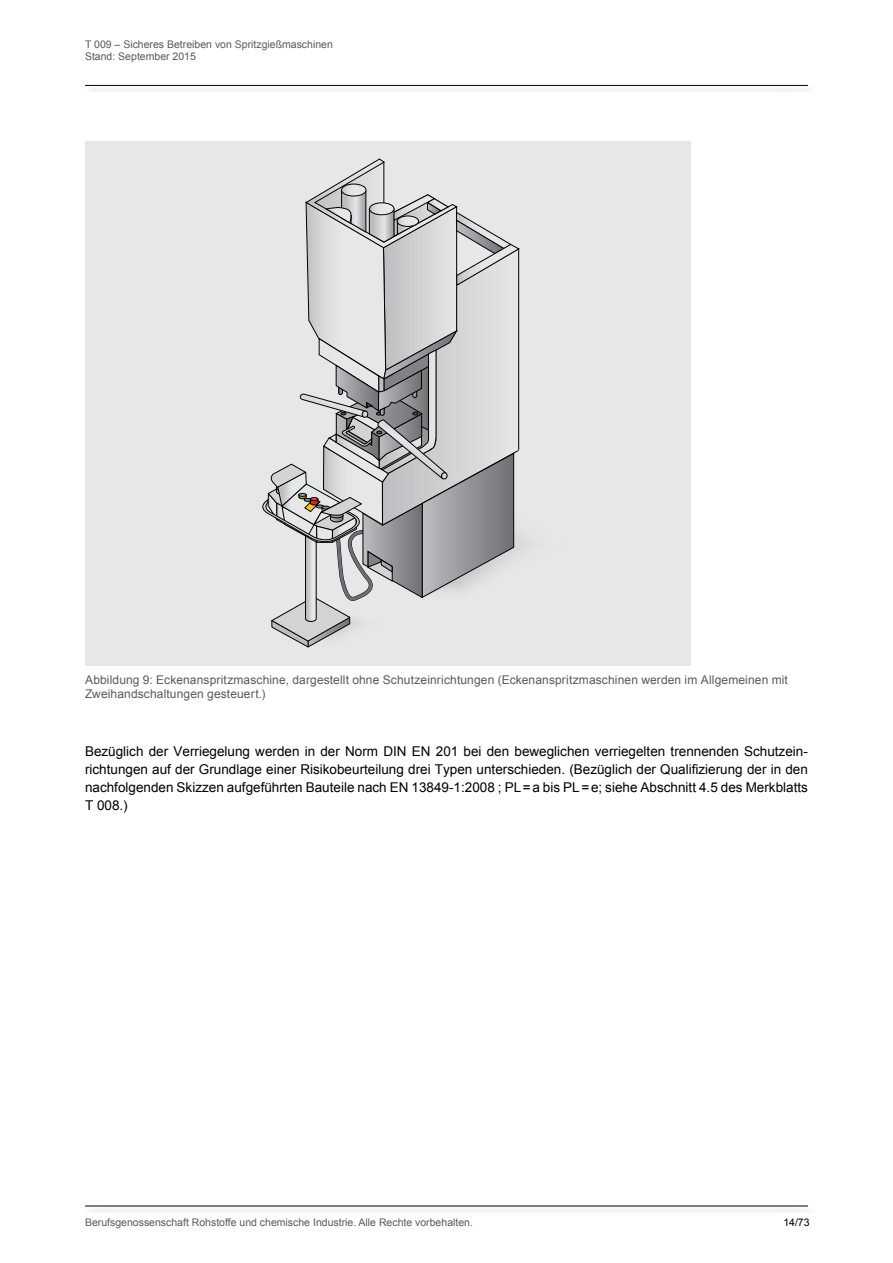
<style>
.page{position:relative;width:893px;height:1263px;background:#fff}
.page>*{position:absolute;margin:0;border:0;box-sizing:border-box;transform-origin:0 0}
.Fliesstext{font:13.5px/18px "Arial";color:#000;text-align:justify}
.Bildunterschrift{font:12px/14.2px "Arial";letter-spacing:.01em;color:#58595b}
.t1{font:10.5px/12px "Arial";color:#58595b}
.t2{font:10.5px "Arial";color:#000}
</style>
<div class="page">
<div style="left:85px;top:1206px;width:731px;height:9px;background:#f7f7f7"></div>
<hr style="left:85px;top:1205px;width:723px;height:1px;background:#000">
<div style="left:85px;top:85px;width:731px;height:9px;background:#f7f7f7"></div>
<hr style="left:85px;top:85px;width:723px;height:1px;background:#000">
<div style="left:85px;top:141px;width:605px;height:524px;background:#e6e7e8"></div>
<svg style="left:262px;top:159px;width:264px;height:489px"></svg>
<p class="t1" style="left:85px;top:38px;width:249px">T 009 – Sicheres Betreiben von Spritzgießmaschinen<br>Stand: September 2015</p>
<p class="Bildunterschrift" style="left:85px;top:672px;width:704px">Abbildung 9: Eckenanspritzmaschine, dargestellt ohne Schutzeinrichtungen (Eckenanspritzmaschinen werden im Allgemeinen mit<br>Zweihandschaltungen gesteuert.)</p>
<p class="Fliesstext" style="left:85px;top:742px;width:724px">Bezüglich der Verriegelung werden in der Norm DIN EN 201 bei den beweglichen verriegelten trennenden Schutzein&shy;richtungen auf der Grundlage einer Risikobeurteilung drei Typen unterschieden. (Bezüglich der Qualifizierung der in den nachfolgenden Skizzen aufgeführten Bauteile nach EN 13849-1:2008 ; PL=a bis PL=e; siehe Abschnitt 4.5 des Merkblatts T 008.)</p>
<p class="t1" style="left:85px;top:1216px;width:389px">Berufsgenossenschaft Rohstoffe und chemische Industrie. Alle Rechte vorbehalten.</p>
<p class="t2" style="left:783px;top:1215px;width:28px">14/73</p>
</div>
